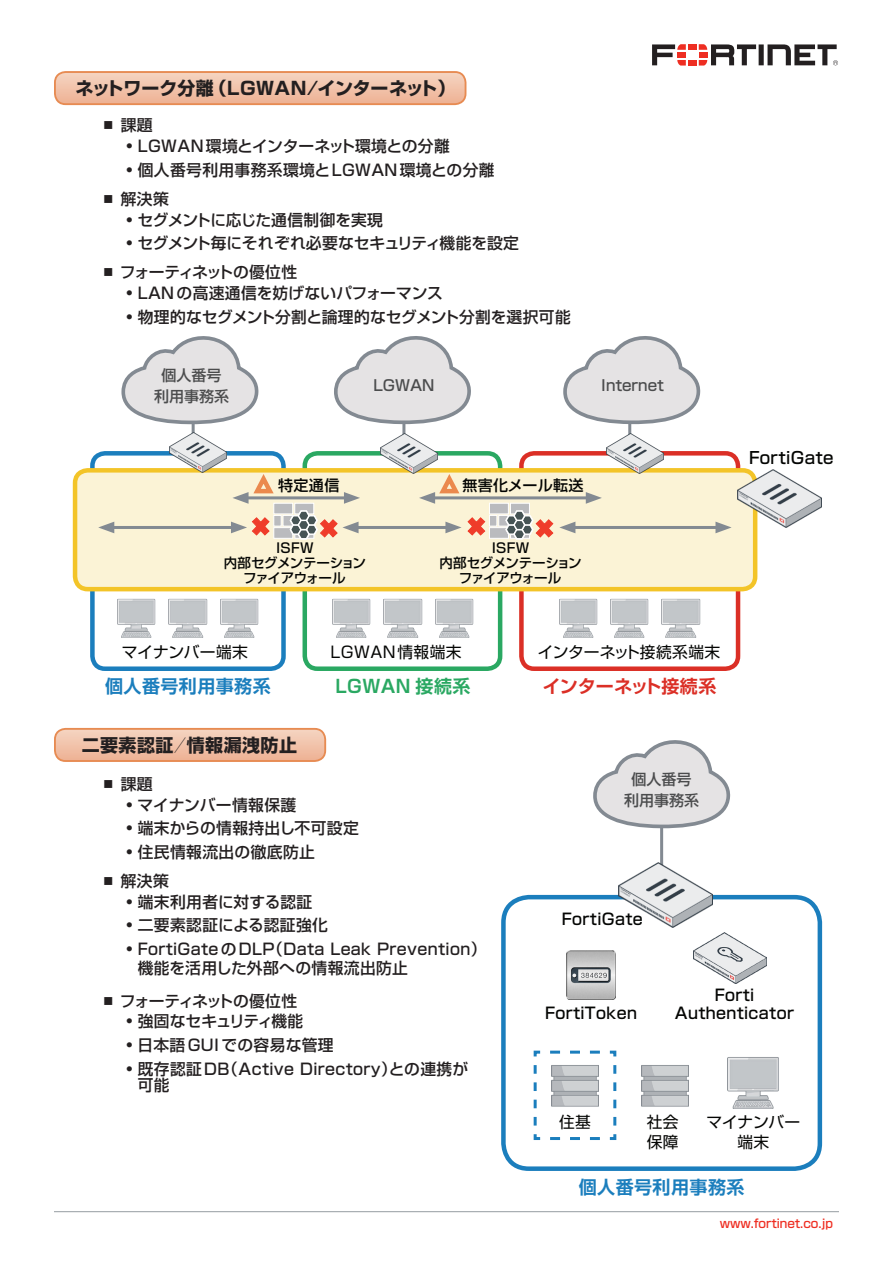
<style>
.page{position:relative;width:893px;height:1263px;background:#fff}
.page>*{position:absolute;margin:0;border:0;box-sizing:border-box;transform-origin:0 0}
.SIDE_BAR_TEXT{font:700 18px "Shin Go Pro";letter-spacing:-.005em;color:#231f20}
.HEADLINE__RED{font:700 18px "Shin Go Pro De";letter-spacing:.025em;color:#1b7ebd}
.SIDE_BAR_TEXT-2{font:700 18px "Shin Go Pro";letter-spacing:.025em;color:#231f20}
.HEADLINE__RED-2{font:700 18px "Shin Go Pro De";color:#db2f26}
.HEADLINE__RED-3{font:700 18px "Shin Go Pro De";letter-spacing:.025em;color:#2aa862}
.HEADLINE__RED-4{font:500 16.5px "Shin Go Pro";letter-spacing:.025em;color:#040503}
.t1{font:500 15.75px/19.5px "Shin Go Pro";letter-spacing:.025em;color:#231f20}
.t2{font:500 15.75px "Shin Go Pro";letter-spacing:-.005em;color:#231f20}
.HEADLINE__RED-5{font:500 15.75px "Shin Go Pro";letter-spacing:.025em;color:#040503}
.t3{font:500 15.75px "Shin Go Pro";letter-spacing:-.075em;color:#231f20}
.HEADLINE__RED-6{font:15.75px "Shin Go Pro";letter-spacing:.025em;color:#040503}
.t4{font:500 15.75px "Shin Go Pro";letter-spacing:.005em;color:#231f20}
.t5{font:500 15.75px "Shin Go Pro";letter-spacing:-.02em;color:#231f20}
.t6{font:500 15.75px "Shin Go Pro";letter-spacing:-.04em;color:#231f20}
.HEADLINE__RED-7{font:15.75px "Shin Go Pro";letter-spacing:-.005em;color:#040503}
.HEADLINE__RED-8{font:15.75px "Shin Go Pro";letter-spacing:-.01em;color:#040503}
.SIDE_BAR_TEXT-3{font:500 15px "Shin Go Pro";color:#4b4c4d}
.HEADLINE__RED-9{font:500 15px "Shin Go Pro";letter-spacing:.025em;color:#040503}
.HEADLINE__RED-10{font:500 13.5px "Shin Go Pro";letter-spacing:-.025em;color:#040503}
.HEADLINE__RED-11{font:500 13.5px "Shin Go Pro";letter-spacing:-.075em;color:#040503}
.t7{font:500 12px "Shin Go Pro";color:#ee2e22}
.s1{font-weight:400}
</style>
<div class="page">
<hr style="left:54px;top:1211px;width:785px;height:1px;background:#959ca1">
<div style="left:688px;top:44px;width:8px;height:6px;background:#ee2e22"></div>
<div style="left:688px;top:60px;width:8px;height:6px;background:#ee2e22"></div>
<svg style="left:652px;top:44px;width:34px;height:22px"></svg>
<svg style="left:699px;top:44px;width:139px;height:22px"></svg>
<div style="left:519px;top:451px;width:221px;height:220px;border:4px solid #db2f26;border-radius:13px"></div>
<hr style="left:192px;top:411px;width:3px;height:34px;background:#838a92">
<hr style="left:402px;top:411px;width:3px;height:34px;background:#838a92">
<hr style="left:628px;top:411px;width:3px;height:34px;background:#838a92">
<svg style="left:56px;top:729px;width:269px;height:31px;background:#f1c2aa"></svg>
<div style="left:54px;top:728px;width:272px;height:34px;border:2px solid #e78b52;border-radius:11px"></div>
<svg style="left:56px;top:72px;width:410px;height:32px;background:#f1c3ab"></svg>
<div style="left:54px;top:71px;width:412px;height:34px;border:2px solid #e78b52;border-radius:11px"></div>
<hr style="left:660px;top:823px;width:3px;height:70px;background:#838a92">
<svg style="left:593px;top:740px;width:137px;height:89px"></svg>
<img style="left:641px;top:1065px;width:47px;height:42px">
<img style="left:728px;top:1057px;width:51px;height:51px">
<div style="left:501px;top:895px;width:321px;height:276px;border:4px solid #1b7ebd;border-radius:26px"></div>
<img style="left:619px;top:862px;width:93px;height:65px">
<img style="left:694px;top:932px;width:73px;height:51px">
<img style="left:566px;top:950px;width:50px;height:49px">
<svg style="left:533px;top:1050px;width:84px;height:90px"></svg>
<svg style="left:121px;top:336px;width:138px;height:89px"></svg>
<svg style="left:334px;top:336px;width:137px;height:89px"></svg>
<svg style="left:563px;top:336px;width:137px;height:89px"></svg>
<img style="left:559px;top:599px;width:39px;height:39px">
<img style="left:611px;top:599px;width:38px;height:39px">
<img style="left:662px;top:599px;width:38px;height:39px">
<img style="left:333px;top:599px;width:38px;height:39px">
<img style="left:384px;top:599px;width:38px;height:39px">
<img style="left:435px;top:599px;width:38px;height:39px">
<img style="left:118px;top:599px;width:38px;height:39px">
<img style="left:169px;top:599px;width:38px;height:39px">
<img style="left:220px;top:599px;width:38px;height:39px">
<div style="left:90px;top:451px;width:196px;height:220px;border:4px solid #1b7ebd;border-radius:13px"></div>
<div style="left:303px;top:451px;width:199px;height:220px;border:4px solid #2aa862;border-radius:13px"></div>
<div style="left:75px;top:470px;width:680px;height:119px;background:#fbf3d6;border-radius:13px"></div>
<div style="left:73px;top:468px;width:684px;height:123px;border:4px solid #f3c428;border-radius:13px"></div>
<img style="left:607px;top:434px;width:57px;height:39px">
<img style="left:381px;top:434px;width:56px;height:39px">
<img style="left:170px;top:432px;width:57px;height:40px">
<img style="left:737px;top:469px;width:85px;height:59px">
<div style="left:489px;top:503px;width:20px;height:11px;background:#babbbe;border:1px solid #fff"></div>
<div style="left:489px;top:515px;width:8px;height:11px;background:#babbbe;border:1px solid #fff"></div>
<div style="left:489px;top:527px;width:20px;height:11px;background:#babbbe;border:1px solid #fff"></div>
<div style="left:498px;top:515px;width:32px;height:11px;background:#babbbe;border:1px solid #fff"></div>
<div style="left:510px;top:503px;width:20px;height:11px;background:#babbbe;border:1px solid #fff"></div>
<div style="left:274px;top:503px;width:19px;height:11px;background:#babbbe;border:1px solid #fff"></div>
<div style="left:274px;top:515px;width:7px;height:11px;background:#babbbe;border:1px solid #fff"></div>
<div style="left:274px;top:527px;width:19px;height:11px;background:#babbbe;border:1px solid #fff"></div>
<div style="left:283px;top:515px;width:31px;height:11px;background:#babbbe;border:1px solid #fff"></div>
<div style="left:295px;top:503px;width:19px;height:11px;background:#babbbe;border:1px solid #fff"></div>
<hr style="left:243px;top:496px;width:107px;height:3px;background:#838a92">
<svg style="left:344px;top:492px;width:16px;height:12px"></svg>
<svg style="left:232px;top:469px;width:45px;height:35px"></svg>
<hr style="left:353px;top:526px;width:98px;height:3px;background:#838a92">
<svg style="left:445px;top:517px;width:41px;height:19px"></svg>
<svg style="left:289px;top:510px;width:70px;height:30px"></svg>
<hr style="left:570px;top:526px;width:151px;height:3px;background:#838a92">
<svg style="left:715px;top:522px;width:17px;height:11px"></svg>
<svg style="left:505px;top:510px;width:70px;height:30px"></svg>
<hr style="left:109px;top:526px;width:128px;height:3px;background:#838a92">
<svg style="left:231px;top:517px;width:39px;height:19px"></svg>
<svg style="left:98px;top:522px;width:16px;height:11px"></svg>
<hr style="left:429px;top:496px;width:162px;height:3px;background:#838a92">
<svg style="left:586px;top:492px;width:16px;height:12px"></svg>
<svg style="left:419px;top:469px;width:44px;height:35px"></svg>
<p class="SIDE_BAR_TEXT" style="left:75px;top:74px;width:381px">ネットワーク分離（LGWAN<span class="s1">/</span>インターネット）</p>
<p class="t1" style="left:100px;top:114px;width:54px">⿎ 課題</p>
<p class="t4" style="left:126px;top:133px;width:325px">• LGWAN環境とインターネット環境との分離</p>
<p class="t1" style="left:126px;top:158px;width:370px">• 個人番号利用事務系環境とLGWAN環境との分離</p>
<p class="t1" style="left:100px;top:187px;width:70px">⿎ 解決策</p>
<p class="t5" style="left:126px;top:207px;width:259px">• セグメントに応じた通信制御を実現</p>
<p class="t2" style="left:126px;top:230px;width:395px">• セグメント毎にそれぞれ必要なセキュリティ機能を設定</p>
<p class="t3" style="left:100px;top:260px;width:198px">⿎ フォーティネットの優位性</p>
<p class="t1" style="left:126px;top:282px;width:319px">• LANの高速通信を妨げないパフォーマンス</p>
<p class="t2" style="left:126px;top:304px;width:446px">• 物理的なセグメント分割と論理的なセグメント分割を選択可能</p>
<p class="SIDE_BAR_TEXT-3" style="left:162px;top:363px;width:61px">個人番号</p>
<p class="SIDE_BAR_TEXT-3" style="left:154px;top:384px;width:76px">利用事務系</p>
<p class="SIDE_BAR_TEXT-3" style="left:373px;top:373px;width:63px">LGWAN</p>
<p class="SIDE_BAR_TEXT-3" style="left:601px;top:373px;width:64px">Internet</p>
<p class="HEADLINE__RED-9" style="left:278px;top:472px;width:63px">特定通信</p>
<p class="HEADLINE__RED-10" style="left:276px;top:536px;width:39px">ISFW</p>
<p class="HEADLINE__RED-10" style="left:224px;top:551px;width:144px">内部セグメンテーション</p>
<p class="HEADLINE__RED-11" style="left:243px;top:566px;width:104px">ファイアウォール</p>
<p class="HEADLINE__RED-9" style="left:462px;top:472px;width:123px">無害化メール転送</p>
<p class="HEADLINE__RED-10" style="left:492px;top:536px;width:39px">ISFW</p>
<p class="HEADLINE__RED-10" style="left:439px;top:551px;width:144px">内部セグメンテーション</p>
<p class="HEADLINE__RED-11" style="left:459px;top:566px;width:104px">ファイアウォール</p>
<p class="HEADLINE__RED-8" style="left:122px;top:639px;width:127px">マイナンバー端末</p>
<p class="HEADLINE__RED-6" style="left:331px;top:639px;width:133px">LGWAN情報端末</p>
<p class="HEADLINE__RED-7" style="left:538px;top:639px;width:184px">インターネット接続系端末</p>
<p class="HEADLINE__RED" style="left:105px;top:671px;width:167px">個人番号利用事務系</p>
<p class="HEADLINE__RED-3" style="left:335px;top:671px;width:137px">LGWAN 接続系</p>
<p class="HEADLINE__RED-2" style="left:542px;top:671px;width:175px">インターネット接続系</p>
<p class="SIDE_BAR_TEXT-2" style="left:82px;top:730px;width:217px">二要素認証／情報漏洩防止</p>
<p class="HEADLINE__RED-4" style="left:749px;top:444px;width:86px">FortiGate</p>
<p class="t1" style="left:100px;top:772px;width:54px">⿎ 課題</p>
<p class="t1" style="left:126px;top:793px;width:172px">• マイナンバー情報保護</p>
<p class="t1" style="left:126px;top:817px;width:234px">• 端末からの情報持出し不可設定</p>
<p class="t1" style="left:126px;top:840px;width:191px">• 住民情報流出の徹底防止</p>
<p class="t1" style="left:100px;top:869px;width:70px">⿎ 解決策</p>
<p class="t1" style="left:126px;top:890px;width:188px">• 端末利用者に対する認証</p>
<p class="t1" style="left:126px;top:914px;width:204px">• 二要素認証による認証強化</p>
<p class="t1" style="left:138px;top:937px;width:350px;text-indent:-12px">• FortiGateのDLP（Data Leak Prevention）機能を活用した外部への情報流出防止</p>
<p class="t3" style="left:100px;top:988px;width:198px">⿎ フォーティネットの優位性</p>
<p class="t6" style="left:126px;top:1008px;width:179px">• 強固なセキュリティ機能</p>
<p class="t1" style="left:126px;top:1033px;width:209px">• 日本語GUIでの容易な管理</p>
<p class="t1" style="left:138px;top:1058px;width:332px;line-height:16.5px;text-indent:-12px">• 既存認証DB（Active Directory）との連携が可能</p>
<p class="SIDE_BAR_TEXT-3" style="left:632px;top:767px;width:61px">個人番号</p>
<p class="SIDE_BAR_TEXT-3" style="left:624px;top:788px;width:76px">利用事務系</p>
<p class="HEADLINE__RED-5" style="left:562px;top:906px;width:82px">FortiGate</p>
<p class="HEADLINE__RED-5" style="left:545px;top:1000px;width:93px">FortiToken</p>
<p class="HEADLINE__RED-5" style="left:715px;top:982px;width:41px">Forti</p>
<p class="HEADLINE__RED-5" style="left:675px;top:1000px;width:121px">Authenticator</p>
<p class="HEADLINE__RED-6" style="left:559px;top:1109px;width:33px">住基</p>
<p class="HEADLINE__RED-6" style="left:647px;top:1109px;width:33px">社会</p>
<p class="HEADLINE__RED-6" style="left:647px;top:1129px;width:33px">保障</p>
<p class="HEADLINE__RED-6" style="left:706px;top:1109px;width:95px">マイナンバー</p>
<p class="HEADLINE__RED-6" style="left:737px;top:1129px;width:33px">端末</p>
<p class="HEADLINE__RED" style="left:579px;top:1172px;width:167px">個人番号利用事務系</p>
<p class="t7" style="left:720px;top:1213px;width:115px">www.fortinet.co.jp</p>
</div>
